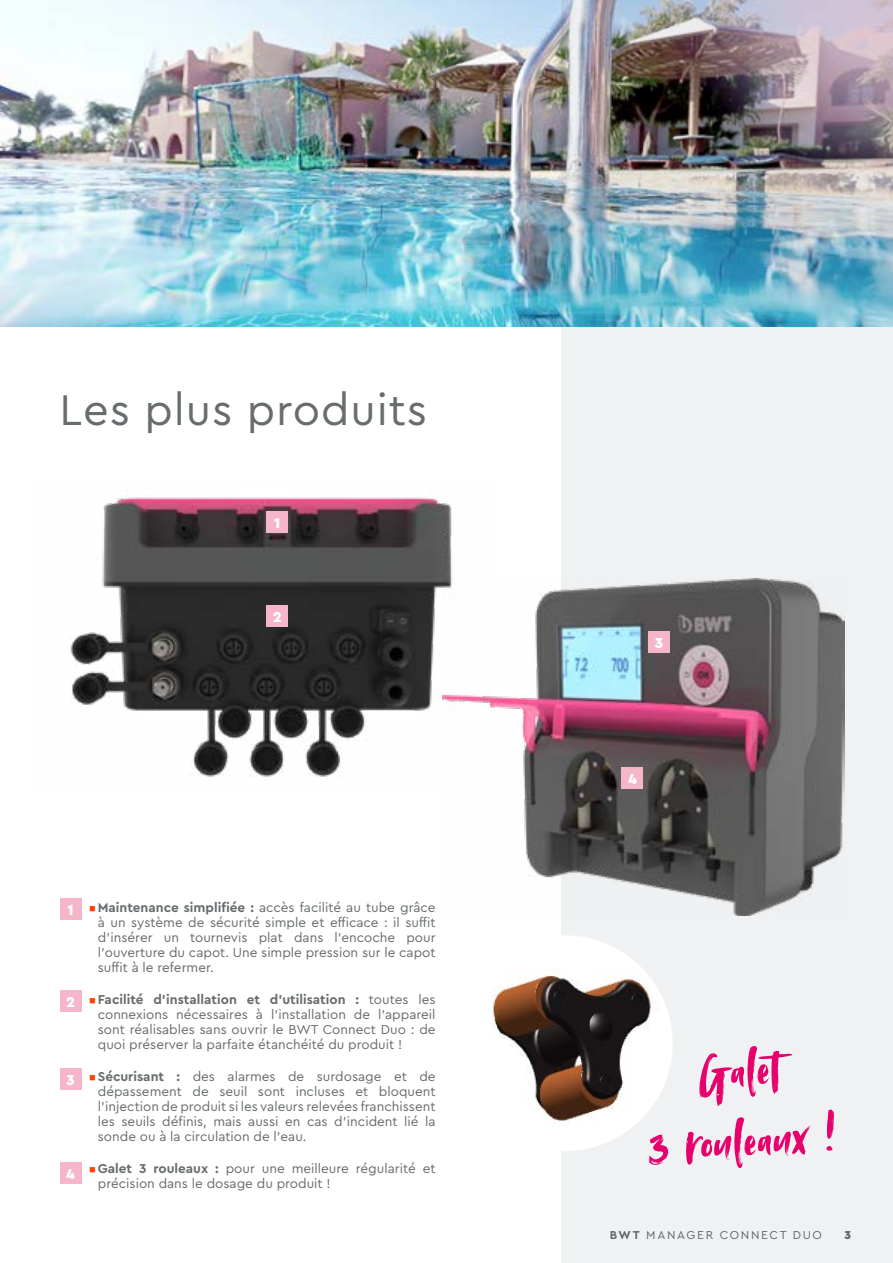
<style>
.page{position:relative;width:893px;height:1263px;background:#fff}
.page>*{position:absolute;margin:0;border:0;box-sizing:border-box;transform-origin:0 0}
.t1{font:57px/70.2px "Avallon";color:#e6006c;text-align:center}
.t2{font:45px "Cera PRO";letter-spacing:.02em;color:#676c6e}
.t3{font:900 15px "Cera PRO";color:#fff}
.t4{font:13.5px/15px "Cera PRO";color:#676c6e;text-align:justify}
.t5{font:12px "Cera PRO";letter-spacing:.14em;color:#676c6e}
.t6{font:900 12px "Cera PRO";color:#676c6e}
.s1{font-weight:700}
</style>
<div class="page">
<img style="left:0;top:0;width:561px;height:326px">
<img style="left:561px;top:0;width:332px;height:1263px">
<div style="left:60px;top:991px;width:21px;height:21px;background:#f6b6ca"></div>
<div style="left:60px;top:1068px;width:21px;height:21px;background:#f6b6ca"></div>
<div style="left:60px;top:1162px;width:21px;height:21px;background:#f6b6ca"></div>
<div style="left:60px;top:898px;width:21px;height:21px;background:#f6b6ca"></div>
<img style="left:68px;top:495px;width:385px;height:283px">
<div style="left:267px;top:605px;width:21px;height:21px;background:#f6b6ca"></div>
<div style="left:267px;top:511px;width:21px;height:21px;background:#f6b6ca"></div>
<img style="left:457px;top:935px;width:216px;height:216px;border-radius:108px">
<img style="left:442px;top:579px;width:402px;height:337px">
<div style="left:648px;top:631px;width:22px;height:22px;background:#f6b6ca"></div>
<div style="left:622px;top:767px;width:21px;height:22px;background:#f6b6ca"></div>
<h2 class="t2" style="left:60px;top:380px;width:369px">Les plus produits</h2>
<p class="t3" style="left:274px;top:513px;width:8px">1</p>
<p class="t3" style="left:273px;top:607px;width:10px">2</p>
<p class="t3" style="left:68px;top:900px;width:8px">1</p>
<p class="t3" style="left:66px;top:992px;width:10px">2</p>
<p class="t3" style="left:66px;top:1070px;width:10px">3</p>
<p class="t3" style="left:66px;top:1164px;width:10px">4</p>
<p class="t4" style="left:98px;top:900px;width:339px"><span class="s1">Maintenance simplifiée :</span> accès facilité au tube grâce à un système de sécurité simple et efficace : il suffit d’insérer un tournevis plat dans l’encoche pour l’ouverture du capot. Une simple pression sur le capot suffit à le refermer.</p>
<p class="t4" style="left:98px;top:992px;width:339px"><span class="s1">Facilité d’installation et d’utilisation :</span> toutes les connexions nécessaires à l’installation de l’appareil sont réalisables sans ouvrir le BWT Connect Duo : de quoi préserver la parfaite étanchéité du produit !</p>
<p class="t4" style="left:98px;top:1069px;width:339px"><span class="s1">Sécurisant :</span> des alarmes de surdosage et de dépassement de seuil sont incluses et bloquent l’injection de produit si les valeurs relevées franchissent les seuils définis, mais aussi en cas d’incident lié la sonde ou à la circulation de l’eau.</p>
<p class="t4" style="left:98px;top:1161px;width:339px"><span class="s1">Galet 3 rouleaux :</span> pour une meilleure régularité et précision dans le dosage du produit !</p>
<p class="t3" style="left:655px;top:633px;width:10px">3</p>
<p class="t3" style="left:628px;top:769px;width:10px">4</p>
<h1 class="t1" style="left:642px;top:1046px;width:190px;rotate:-4deg">Galet<br>3 rouleaux !</h1>
<p class="t5" style="left:610px;top:1227px;width:214px"><span class="s1">BWT</span> MANAGER CONNECT DUO</p>
<p class="t6" style="left:844px;top:1227px;width:8px">3</p>
</div>
